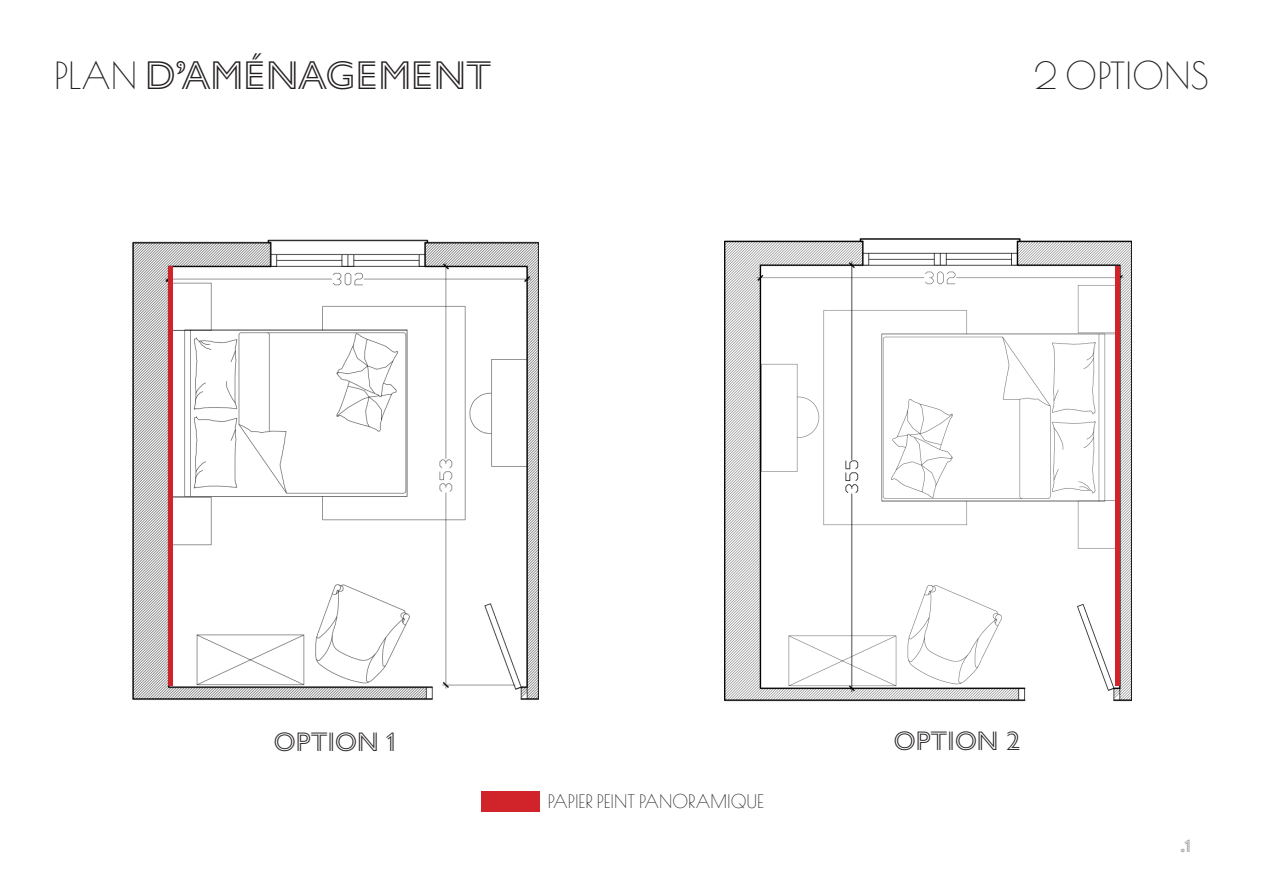
<style>
.page{position:relative;width:1263px;height:893px;background:#fff}
.page>*{position:absolute;margin:0;border:0;box-sizing:border-box;transform-origin:0 0}
.t1{font:300 40.5px "Gill Sans Nova Inline";color:#231f20}
.t2{font:36px "Poiret One";color:#231f20}
.t3{font:300 27px "Gill Sans Nova Inline";color:#231f20}
.t4{font:18px "Poiret One";color:#231f20}
.CHIFFRE{font:300 18px "Gill Sans Nova Inline";color:#808285}
.s1{font-family:"Poiret One";font-weight:400;font-size:36px}
</style>
<div class="page">
<img style="left:132px;top:239px;width:407px;height:461px">
<img style="left:724px;top:238px;width:408px;height:464px">
<hr style="left:168px;top:266px;width:4px;height:419px;background:#d1232a">
<hr style="left:1115px;top:266px;width:4px;height:419px;background:#d1232a">
<div style="left:481px;top:791px;width:59px;height:20px;background:#d1232a"></div>
<p class="t1" style="left:54px;top:48px;width:439px"><span class="s1">PLAN</span> D’AMéNAGEMENT</p>
<p class="t2" style="left:1035px;top:49px;width:176px">2 OPTIONS</p>
<p class="t3" style="left:274px;top:724px;width:123px">OPTION 1</p>
<p class="t3" style="left:894px;top:723px;width:128px">OPTION 2</p>
<p class="t4" style="left:548px;top:788px;width:218px">PAPIER PEINT PANORAMIQUE</p>
<p class="CHIFFRE" style="left:1180px;top:834px;width:12px">.1</p>
</div>
